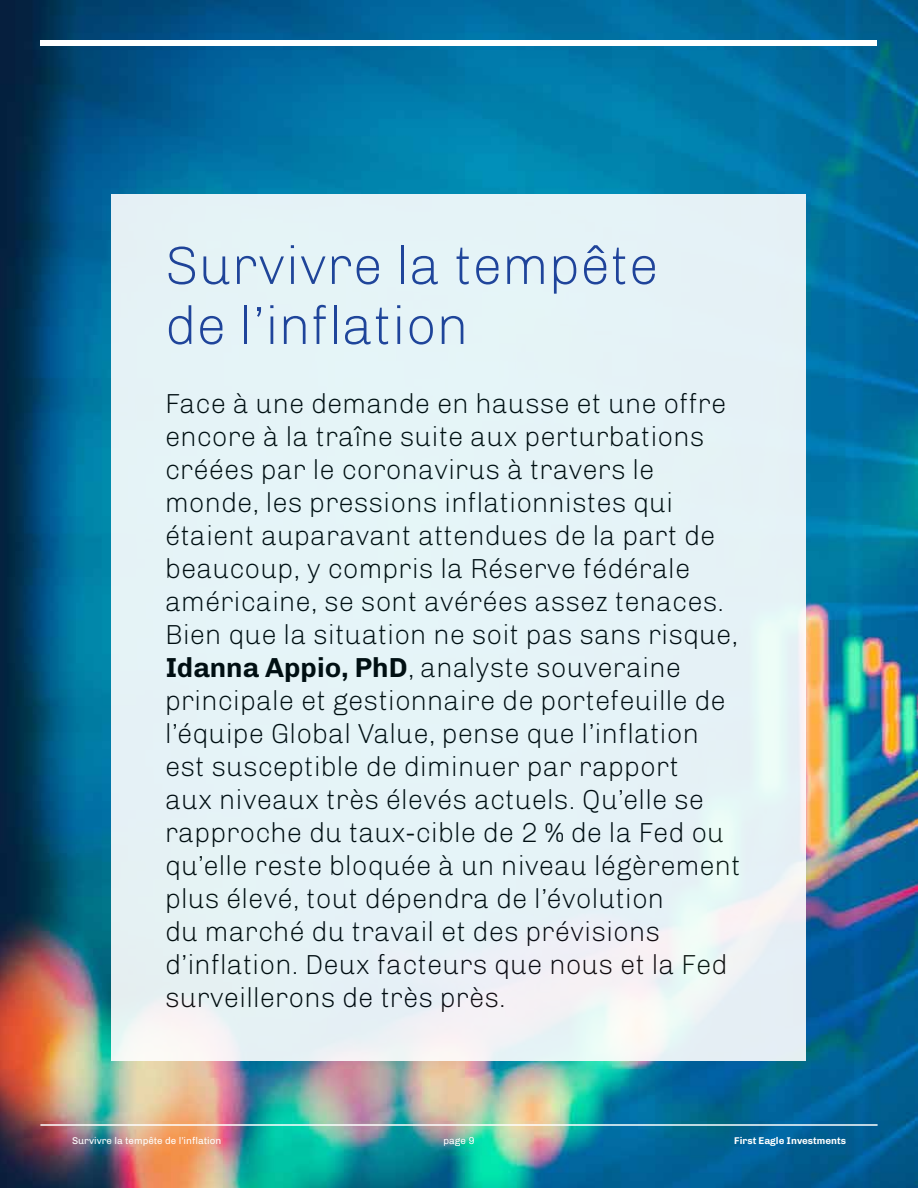
<style>
.page{position:relative;width:918px;height:1188px;background:#fff}
.page>*{position:absolute;margin:0;border:0;box-sizing:border-box;transform-origin:0 0}
.t1{font:61.5px/60px "FE Chivo Air";color:#233c98}
.t2{font:31.5px/33px "FE Chivo Air";color:#000}
.t3{font:11.25px "FE Chivo Water";color:#fff}
.t4{font:700 11.25px "FE Chivo Water";color:#fff}
.t5{font:11.25px "FE Chivo Air";color:#fff}
.s1{font-weight:700}
</style>
<div class="page">
<img style="left:0;top:0;width:918px;height:1188px">
<div style="left:40px;top:40px;width:838px;height:6px;background:#fff"></div>
<hr style="left:40px;top:1125px;width:838px;height:1px;background:#fff">
<div style="left:112px;top:194px;width:694px;height:866px;background:#e5f3f7"></div>
<h1 class="t1" style="left:165px;top:232px;width:495px">Survivre la tempête de l’inflation</h1>
<p class="t2" style="left:165px;top:385px;width:577px">Face à une demande en hausse et une offre encore à la traîne suite aux perturbations créées par le coronavirus à travers le monde, les pressions inflationnistes qui étaient auparavant attendues de la part de beaucoup, y compris la Réserve fédérale américaine, se sont avérées assez tenaces.<br>Bien que la situation ne soit pas sans risque, <span class="s1">Idanna Appio, PhD</span>, analyste souveraine principale et gestionnaire de portefeuille de l’équipe Global Value, pense que l’inflation est susceptible de diminuer par rapport<br>aux niveaux très élevés actuels. Qu’elle se rapproche du taux-cible de 2 % de la Fed ou qu’elle reste bloquée à un niveau légèrement plus élevé, tout dépendra de l’évolution<br>du marché du travail et des prévisions d’inflation. Deux facteurs que nous et la Fed surveillerons de très près.</p>
<p class="t3" style="left:72px;top:1133px;width:151px">Survivre la tempête de l’inflation</p>
<p class="t5" style="left:443px;top:1133px;width:33px">page 9</p>
<p class="t4" style="left:734px;top:1133px;width:113px">First Eagle Investments</p>
</div>
